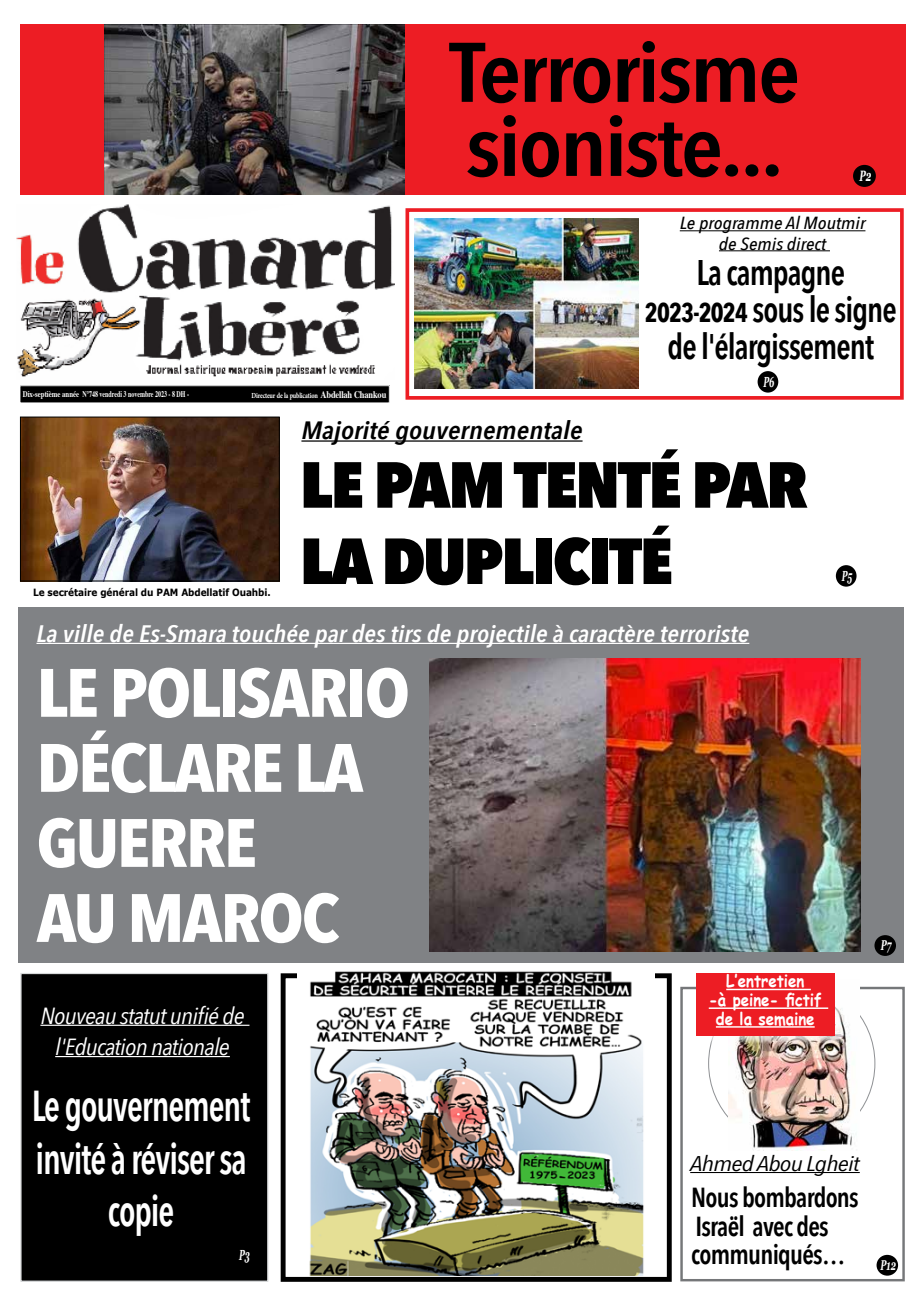
<style>
.page{position:relative;width:922px;height:1312px;background:#fff}
.page>*{position:absolute;margin:0;border:0;box-sizing:border-box;transform-origin:0 0}
.t1{font:600 83.38px/74px "Avenir Next Condensed";letter-spacing:-.03em;color:#000;scale:1.13 1}
.t2{font:700 67.5px/75px "Avenir Next Condensed";letter-spacing:-.03em;color:#fff;scale:1.1 1}
.t3{font:800 64.25px/76.2px "Avenir Next Condensed";letter-spacing:-.03em;color:#000;scale:1.1 1}
.t4{font:600 43.12px/52.1px "Avenir Next Condensed";letter-spacing:-.03em;color:#fff;text-align:center;scale:.82 1}
.t5{font:600 35.5px/36.9px "Avenir Next Condensed";letter-spacing:-.03em;color:#000;text-align:center;scale:.9 1}
.t6{font:600 27.5px/28.8px "Avenir Next Condensed";letter-spacing:-.03em;color:#000;scale:.94 1}
.t7{font:italic 600 25px "Avenir Next Condensed";color:#000;scale:1.13 1}
.t8{font:italic 600 23.75px "Avenir Next Condensed";color:#fff;scale:1.1 1}
.t9{font:italic 23.25px/31.2px "Avenir Next Condensed";letter-spacing:-.03em;color:#fff;text-align:center;scale:1.12 1}
.t10{font:italic 21.25px "Avenir Next Condensed";letter-spacing:-.03em;color:#000;scale:1.25 1}
.t11{font:italic 500 17.5px/20px "Avenir Next Condensed";color:#000;text-align:center;scale:1.13 1}
.t12{font:700 17.12px/18.8px "Comic Sans MS";color:#fff;text-align:center;scale:.88 1}
.t13{font:italic 700 15px "Georgia";color:#fff;scale:.59 1}
.t14{font:italic 700 14.62px "Georgia";color:#fff;scale:.55 1}
.t15{font:italic 700 14.12px "Georgia";color:#fff;scale:.59 1}
.t16{font:700 10.88px "Adobe Arabic";letter-spacing:-.02em;color:#fff;scale:.78 1}
.t17{font:700 10px "Verdana";letter-spacing:-.01em;color:#000;scale:.9 1}
.t18{font:700 8.62px "Times";color:#fff;scale:.78 1}
.s1{font-weight:700;font-size:27.12px}
.s2{font-family:"Times";font-size:10.12px}
</style>
<div class="page">
<div style="left:405px;top:208px;width:498px;height:191px;border:4px solid #ed1d24"></div>
<img style="left:17px;top:204px;width:378px;height:173px">
<div style="left:20px;top:385px;width:369px;height:18px;background:#000"></div>
<div style="left:20px;top:385px;width:369px;height:18px;border:1px solid #fff"></div>
<div style="left:835px;top:565px;width:21px;height:21px;background:#000;border-radius:50%"></div>
<hr style="left:679px;top:230px;width:186px;height:1px;background:#000">
<hr style="left:718px;top:250px;width:111px;height:1px;background:#000">
<hr style="left:301px;top:440px;width:281px;height:1px;background:#000">
<img style="left:22px;top:418px;width:255px;height:161px">
<div style="left:20px;top:416px;width:259px;height:165px;border:1px solid #000"></div>
<img style="left:415px;top:218px;width:223px;height:170px">
<div style="left:757px;top:371px;width:21px;height:21px;background:#000;border-radius:50%"></div>
<div style="left:20px;top:972px;width:248px;height:309px;background:#000;border:1px solid #d7d9da"></div>
<div style="left:280px;top:973px;width:391px;height:308px;border:5px solid #000"></div>
<div style="left:680px;top:986px;width:224px;height:294px;border:2px solid #757779"></div>
<div style="left:876px;top:1254px;width:21px;height:21px;background:#000;border-radius:50%"></div>
<hr style="left:690px;top:1171px;width:169px;height:1px;background:#000">
<img style="left:727px;top:986px;width:132px;height:164px">
<div style="left:697px;top:974px;width:147px;height:70px;background:#fff;opacity:.65"></div>
<div style="left:695px;top:972px;width:139px;height:62px;background:#ed1d24"></div>
<hr style="left:726px;top:988px;width:84px;height:1px;background:#fff">
<hr style="left:708px;top:1007px;width:120px;height:1px;background:#fff">
<hr style="left:715px;top:1025px;width:99px;height:2px;background:#fff">
<div style="left:18px;top:607px;width:885px;height:355px;background:#808285"></div>
<div style="left:874px;top:934px;width:21px;height:21px;background:#000;border-radius:50%"></div>
<div style="left:20px;top:24px;width:885px;height:171px;background:#ed1d24"></div>
<div style="left:852px;top:165px;width:23px;height:22px;background:#000;border-radius:50%"></div>
<hr style="left:36px;top:642px;width:713px;height:2px;background:#fff">
<img style="left:429px;top:658px;width:430px;height:293px">
<img style="left:104px;top:24px;width:300px;height:171px">
<img style="left:298px;top:971px;width:356px;height:304px">
<hr style="left:40px;top:1024px;width:209px;height:1px;background:#fff">
<hr style="left:55px;top:1055px;width:175px;height:1px;background:#fff">
<h1 class="t1" style="left:449px;top:33px;width:312px">Terrorisme sioniste...</h1>
<p class="t13" style="left:859px;top:164px;width:22px">P2</p>
<p class="t11" style="left:679px;top:213px;width:166px">Le programme Al Moutmir de Semis direct</p>
<h3 class="t5" style="left:644px;top:253px;width:281px">La campagne<br><span class="s1">2023-2024</span> sous le signe de l'élargissement</h3>
<p class="t18" style="left:23px;top:385px;width:214px">Dix-septième année N°748 vendredi 3 novembre 2023 - 8 DH -</p>
<p class="t16" style="left:251px;top:387px;width:174px">Directeur de la publication <span class="s2">Abdellah Chankou</span></p>
<p class="t7" style="left:301px;top:415px;width:250px">Majorité gouvernementale</p>
<p class="t14" style="left:763px;top:370px;width:21px">P6</p>
<p class="t17" style="left:33px;top:585px;width:265px">Le secrétaire général du PAM Abdellatif Ouahbi.</p>
<h3 class="t3" style="left:300px;top:446px;width:462px">LE PAM TENTÉ PAR<br>LA DUPLICITÉ</h3>
<p class="t8" style="left:36px;top:618px;width:649px">La ville de Es-Smara touchée par des tirs de projectile à caractère terroriste</p>
<h2 class="t2" style="left:36px;top:655px;width:341px">LE POLISARIO<br>DÉCLARE LA<br>GUERRE<br>AU MAROC</h2>
<p class="t14" style="left:841px;top:564px;width:21px">P5</p>
<p class="t9" style="left:40px;top:999px;width:184px">Nouveau statut unifié de l'Education nationale</p>
<h3 class="t4" style="left:32px;top:1078px;width:268px">Le gouvernement invité à réviser sa copie</h3>
<p class="t14" style="left:239px;top:1243px;width:21px">P3</p>
<p class="t12" style="left:708px;top:970px;width:130px">L’entretien<br>-à peine- fictif de la semaine</p>
<p class="t10" style="left:690px;top:1150px;width:137px">Ahmed Abou Lgheit</p>
<p class="t6" style="left:691px;top:1181px;width:180px">Nous bombardons<br>Israël avec des communiqués…</p>
<p class="t15" style="left:880px;top:934px;width:20px">P7</p>
<p class="t15" style="left:880px;top:1253px;width:27px">P12</p>
</div>
